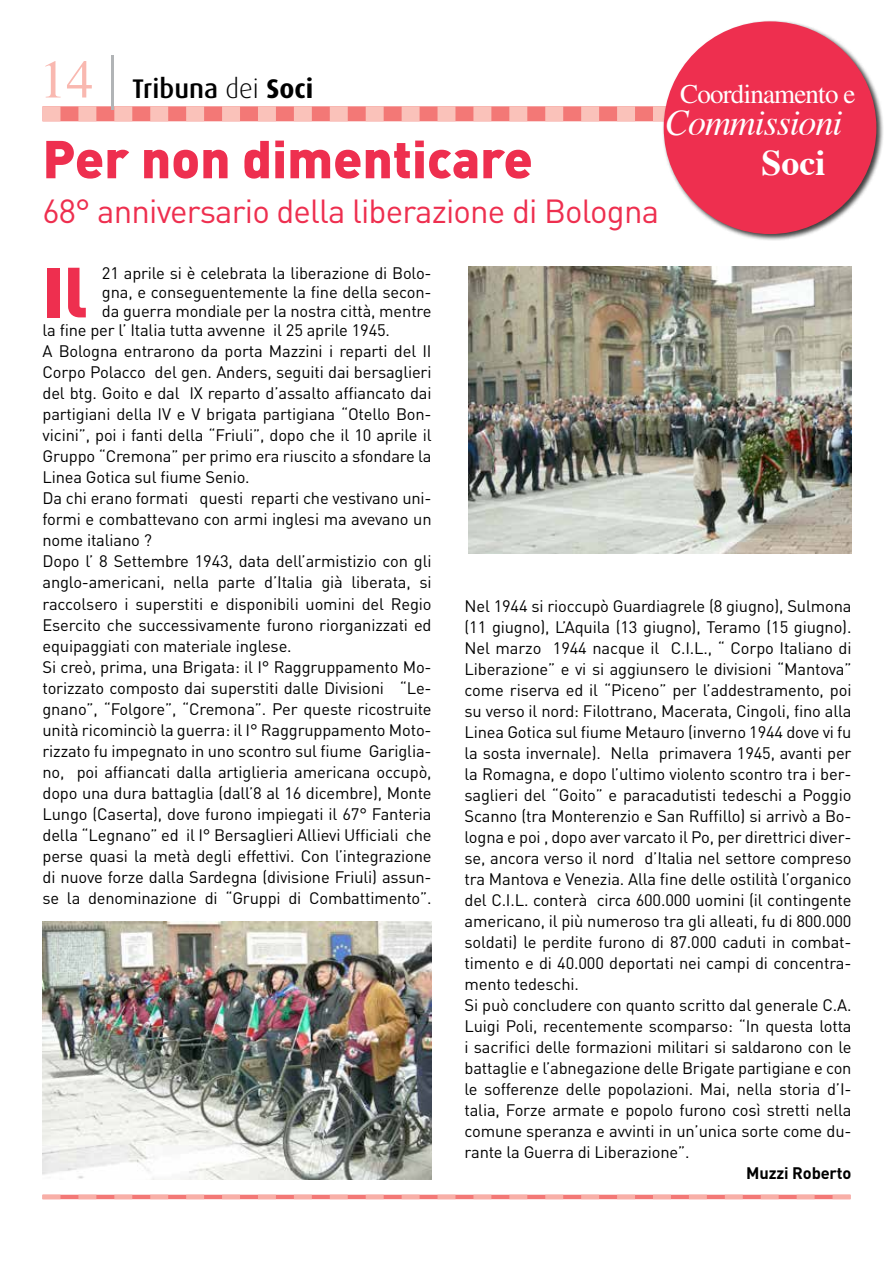
<style>
.page{position:relative;width:893px;height:1263px;background:#fff}
.page>*{position:absolute;margin:0;border:0;box-sizing:border-box;transform-origin:0 0}
.t1{font:900 69.75px "DIN";color:#ee2f4f}
.t2{font:900 52.5px "DIN";color:#ee2f4f}
.t3{font:italic 36px "Times";letter-spacing:-.03em;color:#fff}
.t4{font:700 36px "Times";color:#fff}
.t5{font:33px "DIN";letter-spacing:-.025em;color:#ee2f4f}
.t6{font:500 27px "Dax";color:#000}
.t7{font:27px "Times";letter-spacing:-.03em;color:#fff}
.t8{font:16.5px/21px "DIN";letter-spacing:-.01em;color:#000}
.t9{font:700 16.5px "DIN";letter-spacing:-.01em;color:#000}
.s1{font-family:"Times";font-weight:400;font-size:54px;color:#f9b8b0}
.s2{font-weight:300;font-size:54px;color:#b1b4b6}
.s3{font-weight:300}
.s4{font-weight:700}
</style>
<div class="page">
<svg style="left:43px;top:106px;width:619px;height:15px;background:#f69e99"></svg>
<svg style="left:43px;top:1195px;width:807px;height:4px;background:#f5948e"></svg>
<img style="left:43px;top:922px;width:389px;height:258px">
<img style="left:469px;top:266px;width:382px;height:287px">
<div style="left:662px;top:20px;width:222px;height:222px;background:#000;opacity:.75"></div>
<div style="left:664px;top:21px;width:212px;height:213px;background:#ee2f4f;border-radius:50%"></div>
<h3 class="t6" style="left:39px;top:73px;width:276px"><span class="s1">14</span> <span class="s2">|</span> Tribuna <span class="s3">dei</span> <span class="s4">Soci</span></h3>
<h2 class="t2" style="left:43px;top:124px;width:492px">Per non dimenticare</h2>
<h3 class="t5" style="left:43px;top:191px;width:618px">68° anniversario della liberazione di Bologna</h3>
<h1 class="t1" style="left:43px;top:245px;width:47px">Il</h1>
<p class="t8" style="left:102px;top:263px;width:331px">21 aprile si è celebrata la liberazione di Bolo-</p>
<h3 class="t7" style="left:680px;top:79px;width:177px">Coordinamento e</h3>
<h3 class="t3" style="left:665px;top:91px;width:179px">Commissioni</h3>
<h3 class="t4" style="left:761px;top:128px;width:66px">Soci</h3>
<p class="t8" style="left:102px;top:282px;width:331px">gna, e conseguentemente la fine della secon-</p>
<p class="t8" style="left:102px;top:301px;width:331px">da guerra mondiale per la nostra città, mentre</p>
<p class="t8" style="left:43px;top:320px;width:349px">la fine per l’ Italia tutta avvenne il 25 aprile 1945.</p>
<p class="t8" style="left:43px;top:341px;width:391px">A Bologna entrarono da porta Mazzini i reparti del II Corpo Polacco del gen. Anders, seguiti dai bersaglieri del btg. Goito e dal IX reparto d’assalto affiancato dai partigiani della IV e V brigata partigiana “Otello Bon&shy;vicini”, poi i fanti della “Friuli”, dopo che il 10 aprile il Gruppo “Cremona” per primo era riuscito a sfondare la Linea Gotica sul fiume Senio.<br>Da chi erano formati questi reparti che vestivano uni&shy;formi e combattevano con armi inglesi ma avevano un nome italiano ?<br>Dopo l’ 8 Settembre 1943, data dell’armistizio con gli anglo-americani, nella parte d’Italia già liberata, si raccolsero i superstiti e disponibili uomini del Regio Esercito che successivamente furono riorganizzati ed equipaggiati con materiale inglese.<br>Si creò, prima, una Brigata: il I° Raggruppamento Mo&shy;torizzato composto dai superstiti dalle Divisioni “Le&shy;gnano”, “Folgore”, “Cremona”. Per queste ricostruite unità ricominciò la guerra: il I° Raggruppamento Moto&shy;rizzato fu impegnato in uno scontro sul fiume Gariglia&shy;no, poi affiancati dalla artiglieria americana occupò, dopo una dura battaglia (dall’8 al 16 dicembre), Monte Lungo (Caserta), dove furono impiegati il 67° Fanteria della “Legnano” ed il I° Bersaglieri Allievi Ufficiali che perse quasi la metà degli effettivi. Con l’integrazione di nuove forze dalla Sardegna (divisione Friuli) assun&shy;se la denominazione di “Gruppi di Combattimento”.</p>
<p class="t8" style="left:465px;top:595px;width:388px">Nel 1944 si rioccupò Guardiagrele (8 giugno), Sulmona (11 giugno), L’Aquila (13 giugno), Teramo (15 giugno).<br>Nel marzo 1944 nacque il C.I.L., “ Corpo Italiano di Liberazione” e vi si aggiunsero le divisioni “Mantova” come riserva ed il “Piceno” per l’addestramento, poi su verso il nord: Filottrano, Macerata, Cingoli, fino alla Linea Gotica sul fiume Metauro (inverno 1944 dove vi fu la sosta invernale). Nella primavera 1945, avanti per la Romagna, e dopo l’ultimo violento scontro tra i ber&shy;saglieri del “Goito” e paracadutisti tedeschi a Poggio Scanno (tra Monterenzio e San Ruffillo) si arrivò a Bo&shy;logna e poi , dopo aver varcato il Po, per direttrici diver&shy;se, ancora verso il nord d’Italia nel settore compreso tra Mantova e Venezia. Alla fine delle ostilità l’organico del C.I.L. conterà circa 600.000 uomini (il contingente americano, il più numeroso tra gli alleati, fu di 800.000 soldati) le perdite furono di 87.000 caduti in combat&shy;timento e di 40.000 deportati nei campi di concentra&shy;mento tedeschi.<br>Si può concludere con quanto scritto dal generale C.A.<br>Luigi Poli, recentemente scomparso: “In questa lotta i sacrifici delle formazioni militari si saldarono con le battaglie e l’abnegazione delle Brigate partigiane e con le sofferenze delle popolazioni. Mai, nella storia d’I&shy;talia, Forze armate e popolo furono così stretti nella comune speranza e avvinti in un’unica sorte come du&shy;rante la Guerra di Liberazione”.</p>
<p class="t9" style="left:746px;top:1162px;width:107px">Muzzi Roberto</p>
</div>
